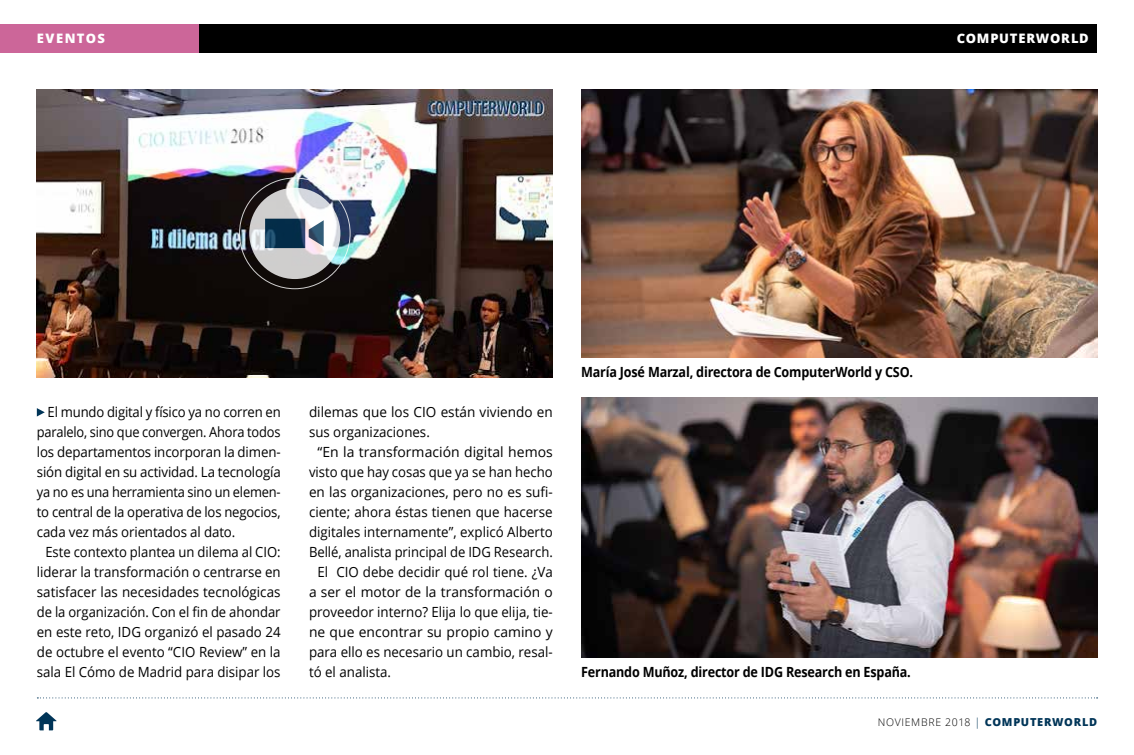
<style>
.page{position:relative;width:1134px;height:755px;background:#fff}
.page>*{position:absolute;margin:0;border:0;box-sizing:border-box;transform-origin:0 0}
.t1{font:14px/20px "Open Sans";color:#000;text-align:justify;scale:.93 1}
.t2{font:14px "Open Sans";color:#000;scale:.95 1}
.t3{font:14px/20px "Open Sans";color:#000}
.t4{font:700 14px "Open Sans";letter-spacing:-.015em;color:#000;scale:.9 1}
.t5{font:14px "Open Sans";color:#000;scale:.96 1}
.t6{font:14px "Open Sans";color:#000;scale:.94 1}
.t7{font:800 13px "Open Sans";letter-spacing:.065em;color:#fff}
.t8{font:800 13px "Open Sans";letter-spacing:.105em;color:#fff}
.t9{font:300 10.5px "Open Sans";letter-spacing:.065em;color:#000}
.s1{font-size:11px;color:#003558}
.s2{font-weight:800;font-size:11px;color:#003558}
</style>
<div class="page">
<div style="left:37px;top:24px;width:1060px;height:28px;background:#000"></div>
<svg style="left:36px;top:712px;width:21px;height:17px"></svg>
<svg style="left:37px;top:697px;width:1061px;height:1px"></svg>
<div style="left:0;top:24px;width:198px;height:28px;background:#c69"></div>
<svg style="left:37px;top:408px;width:8px;height:8px"></svg>
<img style="left:37px;top:90px;width:516px;height:287px">
<svg style="left:249px;top:187px;width:91px;height:92px;fill:#d0cfce"></svg>
<svg style="left:265px;top:218px;width:59px;height:30px"></svg>
<img style="left:581px;top:90px;width:516px;height:267px">
<img style="left:581px;top:397px;width:516px;height:260px">
<p class="t8" style="left:37px;top:29px;width:70px">EVENTOS</p>
<p class="t7" style="left:957px;top:29px;width:134px">COMPUTERWORLD</p>
<p class="t1" style="left:37px;top:401px;width:264px;text-indent:11px">El mundo digital y físico ya no corren en paralelo, sino que convergen. Ahora todos los departamentos incorporan la dimen&shy;sión digital en su actividad. La tecnología ya no es una herramienta sino un elemen&shy;to central de la operativa de los negocios, cada vez más orientados al dato.</p>
<p class="t1" style="left:37px;top:541px;width:264px;text-indent:9px">Este contexto plantea un dilema al CIO: liderar la transformación o centrarse en satisfacer las necesidades tecnológicas de la organización. Con el fin de ahondar en este reto, IDG organizó el pasado 24 de octubre el evento “CIO Review” en la sala El Cómo de Madrid para disipar los</p>
<p class="t3" style="left:309px;top:401px;width:245px">dilemas que los CIO están viviendo en sus organizaciones.</p>
<p class="t3" style="left:317px;top:441px;width:237px">“En la transformación digital hemos</p>
<p class="t6" style="left:309px;top:462px;width:261px">visto que hay cosas que ya se han hecho</p>
<p class="t5" style="left:309px;top:482px;width:255px">en las organizaciones, pero no es sufi-</p>
<p class="t5" style="left:309px;top:502px;width:255px">ciente; ahora éstas tienen que hacerse</p>
<p class="t2" style="left:309px;top:522px;width:258px">digitales internamente”, explicó Alberto</p>
<p class="t1" style="left:309px;top:541px;width:264px">Bellé, analista principal de IDG Research.</p>
<p class="t2" style="left:317px;top:562px;width:249px">El CIO debe decidir qué rol tiene. ¿Va</p>
<p class="t3" style="left:309px;top:581px;width:245px">a ser el motor de la transformación o</p>
<p class="t2" style="left:309px;top:602px;width:258px">proveedor interno? Elija lo que elija, tie-</p>
<p class="t3" style="left:309px;top:621px;width:245px">ne que encontrar su propio camino y</p>
<p class="t2" style="left:309px;top:642px;width:258px">para ello es necesario un cambio, resal-</p>
<p class="t2" style="left:309px;top:662px;width:88px">tó el analista.</p>
<p class="t4" style="left:581px;top:362px;width:370px">María José Marzal, directora de ComputerWorld y CSO.</p>
<p class="t4" style="left:581px;top:662px;width:368px">Fernando Muñoz, director de IDG Research en España.</p>
<p class="t9" style="left:878px;top:714px;width:221px">NOVIEMBRE 2018 <span class="s1">|</span> <span class="s2">COMPUTERWORLD</span></p>
</div>
